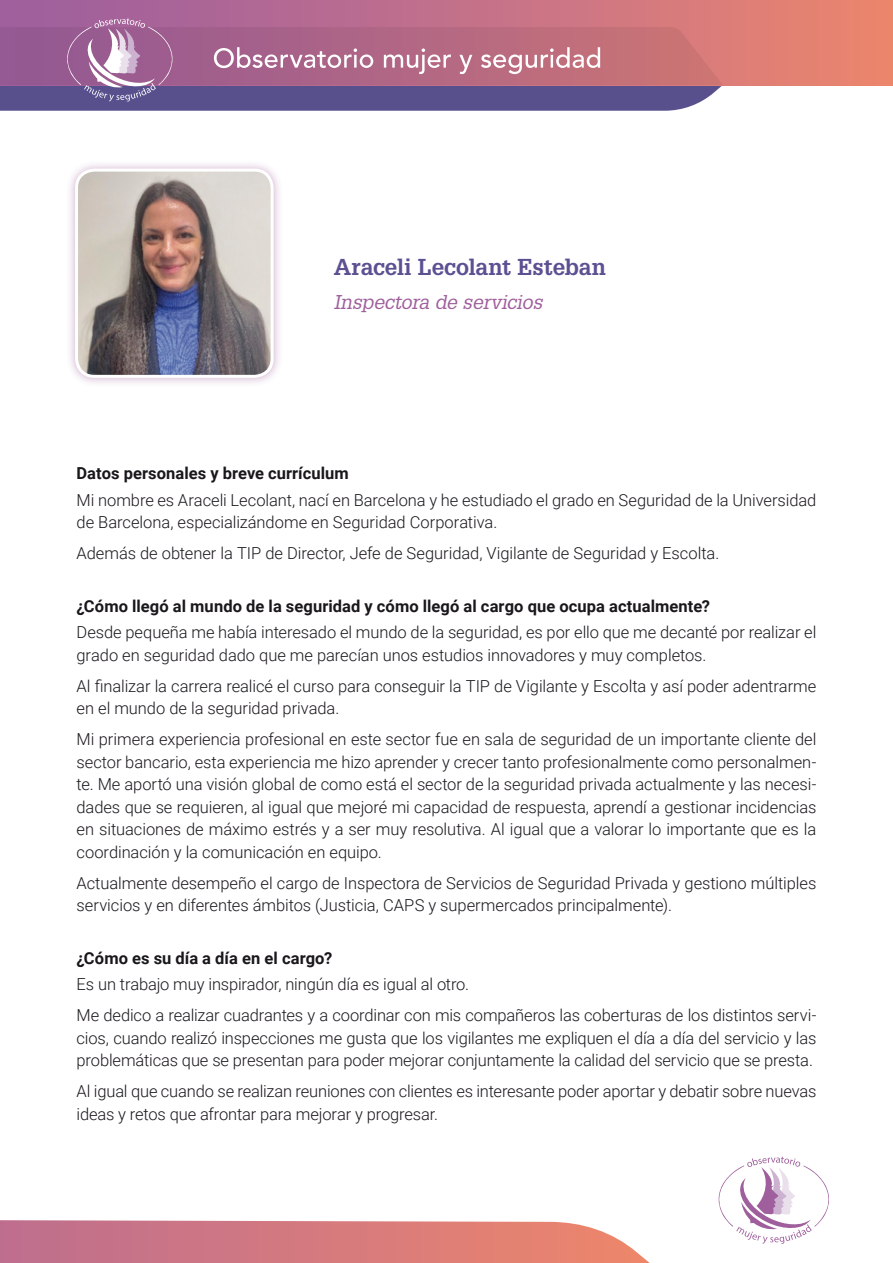
<style>
.page{position:relative;width:893px;height:1263px;background:#fff}
.page>*{position:absolute;margin:0;border:0;box-sizing:border-box;transform-origin:0 0}
.NOMBRE{font:700 22.5px "Glypha LT Std";letter-spacing:-.005em;color:#5c5092}
.CARGO{font:italic 19.5px "Glypha LT Std";letter-spacing:-.01em;color:#9f5f9c}
.RESPUESTA{font:300 16.5px/22.5px "Roboto";letter-spacing:-.005em;color:#1a171c}
.PREGUNTA{font:700 16.5px "Roboto";letter-spacing:.005em;color:#1a171c}
</style>
<div class="page">
<div style="left:0;top:0;width:893px;height:85px;background:linear-gradient(to right,#9a5da2,#eb8570)"></div>
<svg style="left:718px;top:1157px;width:111px;height:87px"></svg>
<svg style="left:0;top:18px;width:723px;height:93px;background:#9f6b90"></svg>
<svg style="left:0;top:1220px;width:650px;height:43px;background:#d78387"></svg>
<div style="left:65px;top:159px;width:218px;height:228px;background:#9f5f9c;opacity:.5"></div>
<img style="left:77px;top:170px;width:195px;height:206px">
<div style="left:75px;top:169px;width:199px;height:209px;border:3px solid #fff;border-radius:18px"></div>
<p class="NOMBRE" style="left:334px;top:253px;width:274px">Araceli Lecolant Esteban</p>
<p class="CARGO" style="left:334px;top:290px;width:210px">Inspectora de servicios</p>
<p class="PREGUNTA" style="left:77px;top:462px;width:274px">Datos personales y breve currículum</p>
<p class="RESPUESTA" style="left:77px;top:488px;width:741px">Mi nombre es Araceli Lecolant, nací en Barcelona y he estudiado el grado en Seguridad de la Universidad de Barcelona, especializándome en Seguridad Corporativa.</p>
<p class="RESPUESTA" style="left:77px;top:542px;width:644px">Además de obtener la TIP de Director, Jefe de Seguridad, Vigilante de Seguridad y Escolta.</p>
<p class="PREGUNTA" style="left:77px;top:594px;width:635px">¿Cómo llegó al mundo de la seguridad y cómo llegó al cargo que ocupa actualmente?</p>
<p class="RESPUESTA" style="left:77px;top:621px;width:741px">Desde pequeña me había interesado el mundo de la seguridad, es por ello que me decanté por realizar el grado en seguridad dado que me parecían unos estudios innovadores y muy completos.</p>
<p class="RESPUESTA" style="left:77px;top:674px;width:741px">Al finalizar la carrera realicé el curso para conseguir la TIP de Vigilante y Escolta y así poder adentrarme en el mundo de la seguridad privada.</p>
<p class="RESPUESTA" style="left:77px;top:728px;width:741px;text-align:justify">Mi primera experiencia profesional en este sector fue en sala de seguridad de un importante cliente del sector bancario, esta experiencia me hizo aprender y crecer tanto profesionalmente como personalmen&shy;te. Me aportó una visión global de como está el sector de la seguridad privada actualmente y las necesi&shy;dades que se requieren, al igual que mejoré mi capacidad de respuesta, aprendí a gestionar incidencias en situaciones de máximo estrés y a ser muy resolutiva. Al igual que a valorar lo importante que es la coordinación y la comunicación en equipo.</p>
<p class="RESPUESTA" style="left:77px;top:871px;width:741px">Actualmente desempeño el cargo de Inspectora de Servicios de Seguridad Privada y gestiono múltiples servicios y en diferentes ámbitos (Justicia, CAPS y supermercados principalmente).</p>
<p class="PREGUNTA" style="left:77px;top:946px;width:257px">¿Cómo es su día a día en el cargo?</p>
<p class="RESPUESTA" style="left:77px;top:973px;width:394px">Es un trabajo muy inspirador, ningún día es igual al otro.</p>
<p class="RESPUESTA" style="left:77px;top:1004px;width:741px;text-align:justify">Me dedico a realizar cuadrantes y a coordinar con mis compañeros las coberturas de los distintos servi&shy;cios, cuando realizó inspecciones me gusta que los vigilantes me expliquen el día a día del servicio y las problemáticas que se presentan para poder mejorar conjuntamente la calidad del servicio que se presta.</p>
<p class="RESPUESTA" style="left:77px;top:1080px;width:741px">Al igual que cuando se realizan reuniones con clientes es interesante poder aportar y debatir sobre nuevas ideas y retos que afrontar para mejorar y progresar.</p>
</div>
